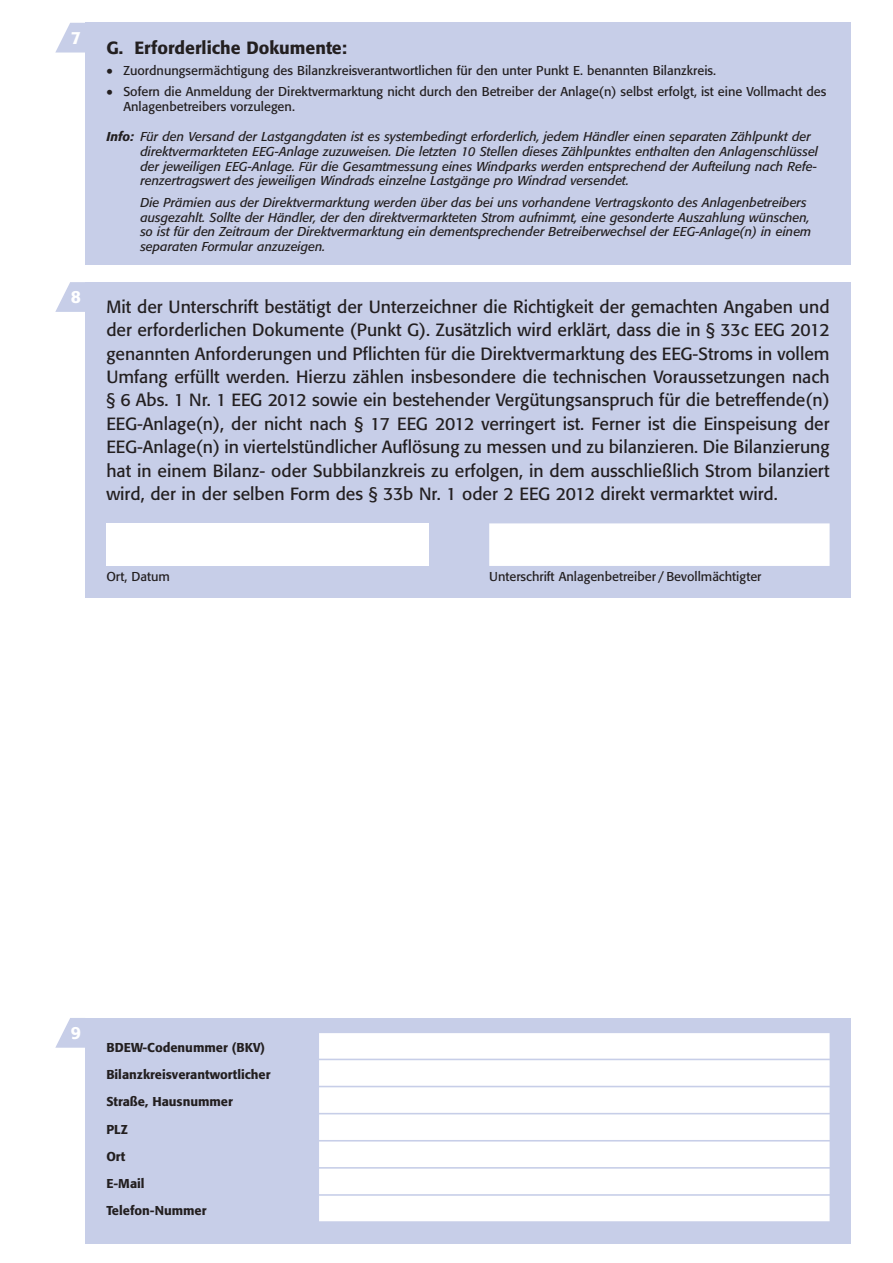
<style>
.page{position:relative;width:893px;height:1263px;background:#fff}
.page>*{position:absolute;margin:0;border:0;box-sizing:border-box;transform-origin:0 0}
.t1{font:17.55px/23.4px "Formata";color:#231f20;text-align:justify}
.t2{font:500 17.55px "Formata";color:#231f20}
.t3{font:500 17.55px "Formata";color:#fff}
.t4{font:italic 12.75px/14.9px "Formata";color:#231f20}
.t5{font:12.75px/14.9px "Formata";color:#231f20}
.t6{font:500 12.75px/27.2px "Formata";color:#231f20}
.s1{font-size:19.2px}
.s2{font-weight:500}
</style>
<div class="page">
<div style="left:85px;top:23px;width:765px;height:242px;background:#c7cee8"></div>
<svg style="left:55px;top:23px;width:30px;height:30px"></svg>
<div style="left:85px;top:282px;width:765px;height:316px;background:#c7cee8"></div>
<div style="left:489px;top:523px;width:340px;height:43px;background:#fff"></div>
<div style="left:106px;top:523px;width:322px;height:43px;background:#fff"></div>
<svg style="left:55px;top:282px;width:30px;height:30px"></svg>
<div style="left:85px;top:1018px;width:765px;height:225px;background:#c7cee8"></div>
<div style="left:319px;top:1033px;width:510px;height:26px;background:#fff"></div>
<div style="left:319px;top:1060px;width:510px;height:26px;background:#fff"></div>
<div style="left:319px;top:1087px;width:510px;height:26px;background:#fff"></div>
<div style="left:319px;top:1114px;width:510px;height:26px;background:#fff"></div>
<div style="left:319px;top:1142px;width:510px;height:25px;background:#fff"></div>
<div style="left:319px;top:1169px;width:510px;height:25px;background:#fff"></div>
<div style="left:319px;top:1196px;width:510px;height:25px;background:#fff"></div>
<svg style="left:55px;top:1018px;width:30px;height:30px"></svg>
<h1 class="t3" style="left:71px;top:30px;width:12px">7</h1>
<h1 class="t3" style="left:71px;top:289px;width:12px">8</h1>
<h1 class="t2" style="left:106px;top:40px;width:242px">G. Erforderliche Dokumente:</h1>
<p class="t5" style="left:106px;top:64px;width:611px"><span class="s1">•</span> Zuordnungsermächtigung des Bilanzkreisverantwortlichen für den unter Punkt E. benannten Bilanzkreis.</p>
<p class="t5" style="left:123px;top:85px;width:704px;text-indent:-17px"><span class="s1">•</span> Sofern die Anmeldung der Direktvermarktung nicht durch den Betreiber der Anlage(n) selbst erfolgt, ist eine Vollmacht des<br>Anlagenbetreibers vorzulegen.</p>
<p class="t4" style="left:140px;top:130px;width:679px;text-indent:-34px"><span class="s2">Info:</span> Für den Versand der Lastgangdaten ist es systembedingt erforderlich, jedem Händler einen separaten Zählpunkt der direktvermarkteten EEG-Anlage zuzuweisen. Die letzten 10 Stellen dieses Zählpunktes enthalten den Anlagenschlüssel der jeweiligen EEG-Anlage. Für die Gesamtmessung eines Windparks werden entsprechend der Aufteilung nach Refe&shy;renzertragswert des jeweiligen Windrads einzelne Lastgänge pro Windrad versendet.</p>
<p class="t4" style="left:140px;top:196px;width:672px">Die Prämien aus der Direktvermarktung werden über das bei uns vorhandene Vertragskonto des Anlagenbetreibers ausgezahlt. Sollte der Händler, der den direktvermarkteten Strom aufnimmt, eine gesonderte Auszahlung wünschen, so ist für den Zeitraum der Direktvermarktung ein dementsprechender Betreiberwechsel der EEG-Anlage(n) in einem separaten Formular anzuzeigen.</p>
<p class="t1" style="left:106px;top:296px;width:724px">Mit der Unterschrift bestätigt der Unterzeichner die Richtigkeit der gemachten Angaben und der erforderlichen Dokumente (Punkt G). Zusätzlich wird erklärt, dass die in § 33c EEG 2012 genannten Anforderungen und Pflichten für die Direktvermarktung des EEG-Stroms in vollem Umfang erfüllt werden. Hierzu zählen insbesondere die technischen Voraussetzungen nach § 6 Abs. 1 Nr. 1 EEG 2012 sowie ein bestehender Vergütungsanspruch für die betreffende(n)<br>EEG-Anlage(n), der nicht nach § 17 EEG 2012 verringert ist. Ferner ist die Einspeisung der EEG-Anlage(n) in viertelstündlicher Auflösung zu messen und zu bilanzieren. Die Bilanzierung hat in einem Bilanz- oder Subbilanzkreis zu erfolgen, in dem ausschließlich Strom bilanziert wird, der in der selben Form des § 33b Nr. 1 oder 2 EEG 2012 direkt vermarktet wird.</p>
<p class="t5" style="left:106px;top:570px;width:65px">Ort, Datum</p>
<p class="t5" style="left:489px;top:570px;width:274px">Unterschrift Anlagenbetreiber / Bevollmächtigter</p>
<h1 class="t3" style="left:71px;top:1025px;width:12px">9</h1>
<p class="t6" style="left:106px;top:1035px;width:166px">BDEW-Codenummer (BKV)<br>Bilanzkreisverantwortlicher<br>Straße, Hausnummer<br>PLZ<br>Ort<br>E-Mail<br>Telefon-Nummer</p>
</div>
